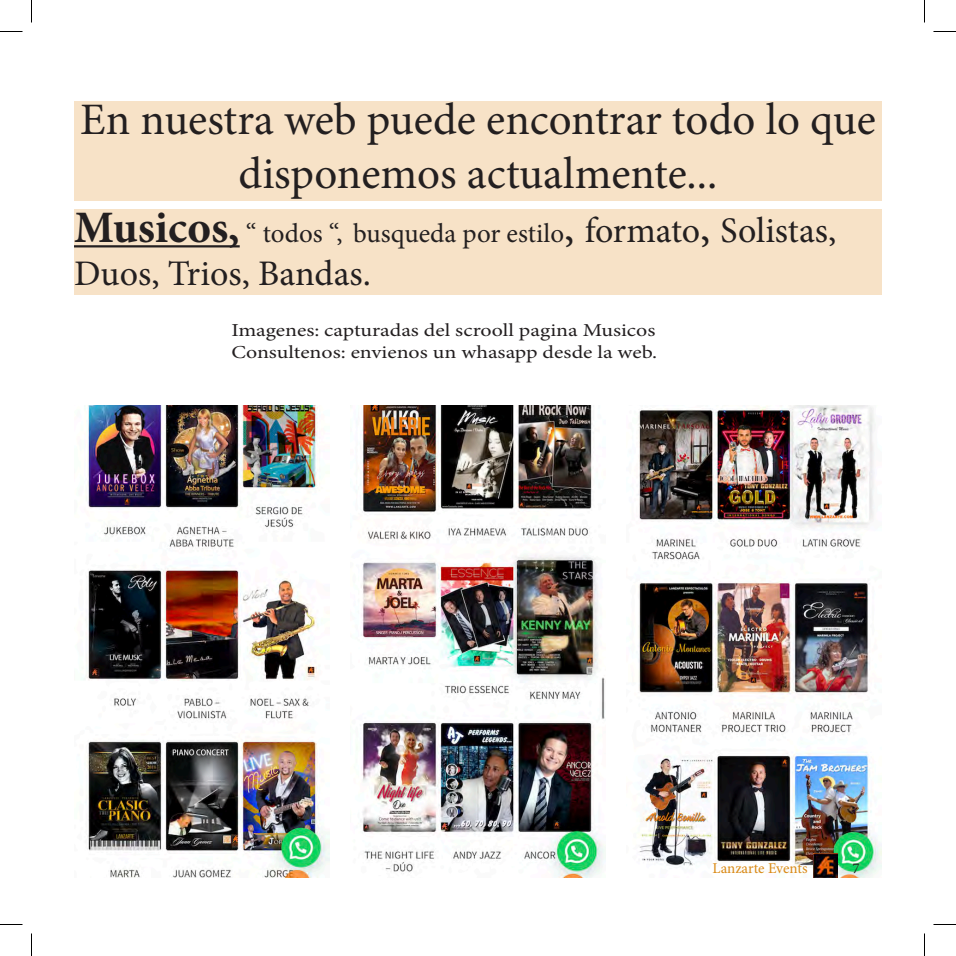
<style>
.page{position:relative;width:956px;height:956px;background:#fff}
.page>*{position:absolute;margin:0;border:0;box-sizing:border-box;transform-origin:0 0}
.t1{font:45px/54px "Minion Pro";color:#231f20;text-align:center}
.t2{font:36px "Minion Pro";color:#231f20}
.t3{font:27px "Minion Pro";color:#231f20}
.t4{font:18.3px "Minion Pro";color:#231f20;scale:1.2 1}
.t5{font:15px "Minion Pro";letter-spacing:-.005em;color:#da8a16}
.t6{font:15px "Minion Pro";color:#231f20}
.s1{font-weight:700;font-size:45px}
.s2{font-size:45px}
.s3{font-size:36px}
</style>
<div class="page">
<img style="left:81px;top:406px;width:248px;height:472px">
<img style="left:356px;top:406px;width:250px;height:472px">
<img style="left:630px;top:406px;width:252px;height:472px">
<div style="left:74px;top:101px;width:808px;height:99px;background:#f7e2c7"></div>
<div style="left:74px;top:209px;width:808px;height:86px;background:#f7e2c7"></div>
<hr style="left:74px;top:245px;width:166px;height:2px;background:#231f20">
<img style="left:814px;top:853px;width:24px;height:25px">
<svg style="left:0;top:31px;width:22px;height:1px"></svg>
<svg style="left:933px;top:31px;width:23px;height:1px"></svg>
<svg style="left:0;top:924px;width:22px;height:1px"></svg>
<svg style="left:933px;top:924px;width:23px;height:1px"></svg>
<svg style="left:31px;top:0;width:1px;height:23px"></svg>
<svg style="left:31px;top:933px;width:1px;height:23px"></svg>
<svg style="left:924px;top:0;width:1px;height:23px"></svg>
<svg style="left:924px;top:933px;width:1px;height:23px"></svg>
<p class="t1" style="left:80px;top:93px;width:797px">En nuestra web puede encontrar todo lo que disponemos actualmente...</p>
<p class="t3" style="left:74px;top:215px;width:764px"><span class="s1">Musicos,</span> “ todos “, busqueda por estilo<span class="s2">,</span> <span class="s3">formato</span><span class="s2">,</span> <span class="s3">Solistas,</span></p>
<p class="t2" style="left:74px;top:249px;width:298px">Duos, Trios, Bandas.</p>
<p class="t4" style="left:231px;top:318px;width:355px">Imagenes: capturadas del scrooll pagina Musicos</p>
<p class="t4" style="left:231px;top:340px;width:356px">Consultenos: envienos un whasapp desde la web.</p>
<p class="t5" style="left:712px;top:858px;width:97px">Lanzarte Events</p>
<p class="t6" style="left:852px;top:858px;width:9px">7</p>
</div>
